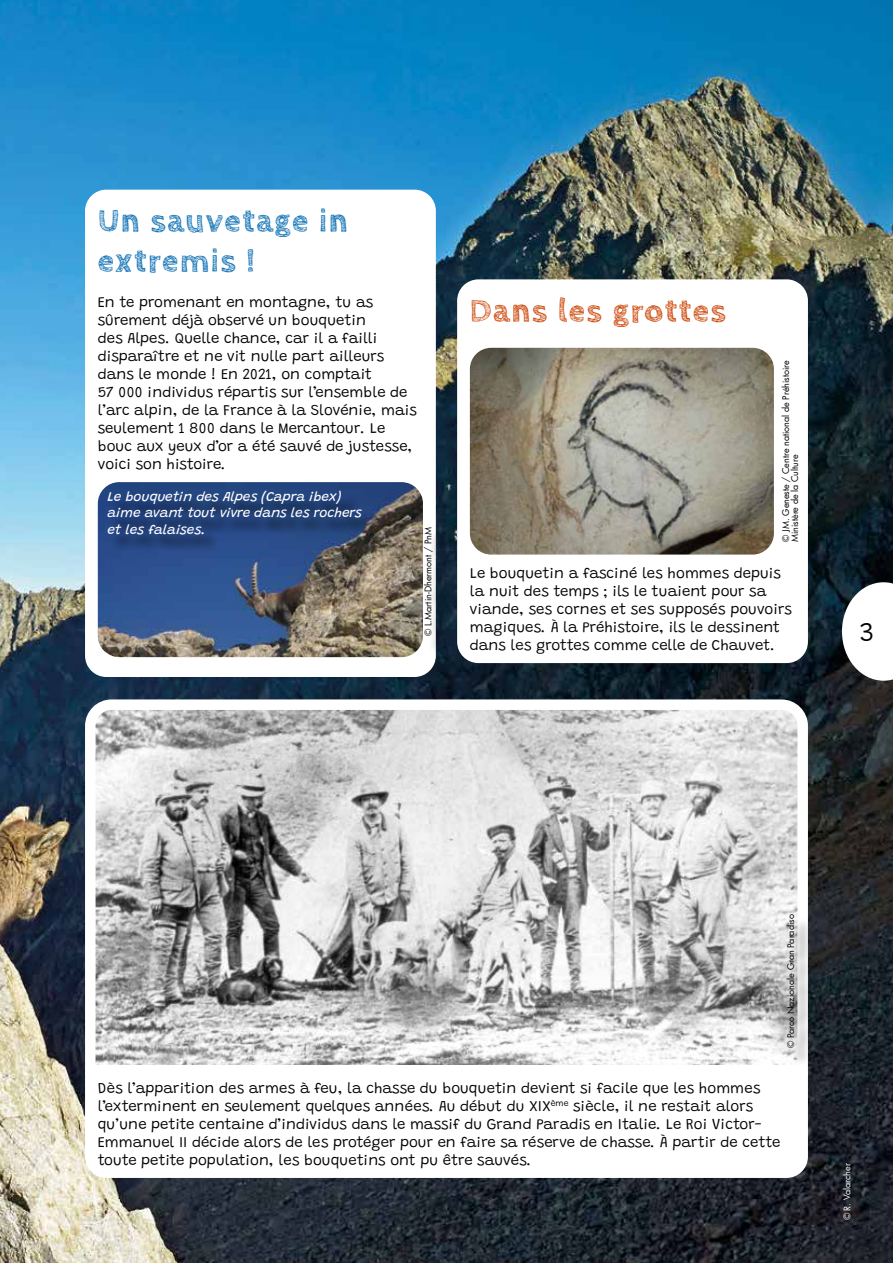
<style>
.page{position:relative;width:893px;height:1263px;background:#fff}
.page>*{position:absolute;margin:0;border:0;box-sizing:border-box;transform-origin:0 0}
.t1{font:700 33px/39.6px "Cabin Sketch";letter-spacing:.05em;color:#1575b7}
.t2{font:700 33px "Cabin Sketch";letter-spacing:.05em;color:#cf4e12}
.t3{font:300 27px "Grandstander";color:#000}
.t4{font:300 15px/18px "Grandstander";color:#000}
.t5{font:italic 13.5px/16.2px "Grandstander";color:#fff}
.t6{font:9px/9px "Futura";color:#000}
.t7{font:9px "Futura";color:#fff}
</style>
<div class="page">
<img style="left:0;top:0;width:893px;height:1263px">
<svg style="left:842px;top:582px;width:51px;height:99px"></svg>
<div style="left:457px;top:279px;width:351px;height:384px;background:#fff;border-radius:21px"></div>
<div style="left:85px;top:190px;width:351px;height:487px;background:#fff;border-radius:21px"></div>
<div style="left:85px;top:1055px;width:723px;height:123px;background:#fff;border-radius:21px"></div>
<svg style="left:80px;top:694px;width:733px;height:387px"></svg>
<div style="left:790px;top:917px;width:23px;height:149px;background:#000;opacity:.75"></div>
<img style="left:470px;top:348px;width:304px;height:207px">
<img style="left:98px;top:482px;width:325px;height:175px">
<div style="left:110px;top:494px;width:270px;height:58px;background:#000;opacity:.75"></div>
<div style="left:428px;top:530px;width:22px;height:124px;background:#000;opacity:.75"></div>
<div style="left:846px;top:1167px;width:23px;height:71px;background:#000;opacity:.75"></div>
<h1 class="t1" style="left:98px;top:202px;width:252px">Un sauvetage in extremis !</h1>
<p class="t4" style="left:98px;top:292px;width:321px">En te promenant en montagne, tu as sûrement déjà observé un bouquetin<br>des Alpes. Quelle chance, car il a failli disparaître et ne vit nulle part ailleurs dans le monde ! En 2021, on comptait<br>57 000 individus répartis sur l’ensemble de l’arc alpin, de la France à la Slovénie, mais seulement 1 800 dans le Mercantour. Le bouc aux yeux d’or a été sauvé de justesse, voici son histoire.</p>
<p class="t5" style="left:107px;top:488px;width:256px">Le bouquetin des Alpes (Capra ibex) aime avant tout vivre dans les rochers et les falaises.</p>
<p class="t6" style="left:424px;top:636px;width:110px;rotate:-90deg">© L.Martin-Dhermont / PnM</p>
<h1 class="t2" style="left:470px;top:292px;width:257px">Dans les grottes</h1>
<p class="t6" style="left:781px;top:542px;width:183px;rotate:-90deg">© JM. Geneste / Centre national de Préhistoire<br>Ministère de la Culture</p>
<p class="t4" style="left:470px;top:563px;width:324px">Le bouquetin a fasciné les hommes depuis la nuit des temps ; ils le tuaient pour sa viande, ses cornes et ses supposés pouvoirs magiques. À la Préhistoire, ils le dessinent dans les grottes comme celle de Chauvet.</p>
<h2 class="t3" style="left:860px;top:611px;width:15px">3</h2>
<p class="t6" style="left:786px;top:1048px;width:135px;rotate:-90deg">© Parco Nazionale Gran Paradiso</p>
<p class="t4" style="left:98px;top:1078px;width:684px">Dès l’apparition des armes à feu, la chasse du bouquetin devient si facile que les hommes l’exterminent en seulement quelques années. Au début du XIX<sup>ème</sup> siècle, il ne restait alors qu’une petite centaine d’individus dans le massif du Grand Paradis en Italie. Le Roi Victor-Emmanuel II décide alors de les protéger pour en faire sa réserve de chasse. À partir de cette toute petite population, les bouquetins ont pu être sauvés.</p>
<p class="t7" style="left:841px;top:1220px;width:59px;rotate:-90deg">© R. Valarcher</p>
</div>
